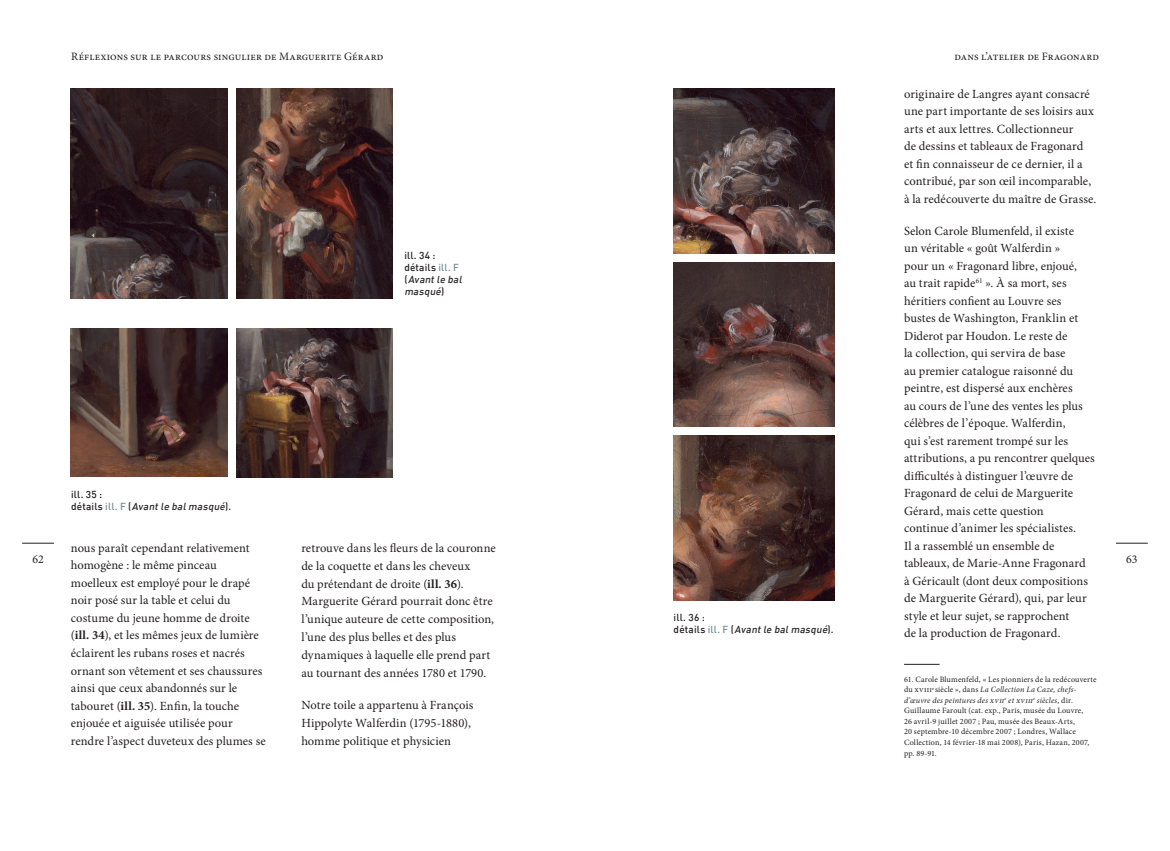
<style>
.page{position:relative;width:1170px;height:851px;background:#fff}
.page>*{position:absolute;margin:0;border:0;box-sizing:border-box;transform-origin:0 0}
._4_TEXTE__métrique__drapeau{font:12.5px/17.5px "Minion Pro";color:#231f20}
.t1{font:11.88px "Minion Pro";color:#231f20}
.t2{font:11.25px "Minion Pro";letter-spacing:.01em;color:#231f20}
._8_Légende-illustration{font:italic 500 10px/12px "DIN";color:#282526}
._8_Légende-illustration-2{font:500 10px "DIN";letter-spacing:.02em;color:#231f20}
._6_Note-bas-de-page{font:8.12px/10.5px "Minion Pro";letter-spacing:.02em;color:#231f20}
.s1{font-style:italic}
.s2{color:#6f8c96}
.s3{font-style:normal}
.s4{font-style:normal;color:#231f20}
.s5{font-style:normal;color:#6f8c96}
.s6{font-weight:700}
</style>
<div class="page">
<hr style="left:22px;top:542px;width:32px;height:1px;background:#231f20">
<hr style="left:1115px;top:542px;width:32px;height:1px;background:#231f20">
<hr style="left:904px;top:664px;width:35px;height:1px;background:#231f20">
<img style="left:71px;top:89px;width:156px;height:210px">
<img style="left:71px;top:328px;width:156px;height:149px">
<img style="left:673px;top:89px;width:161px;height:164px">
<img style="left:236px;top:89px;width:156px;height:210px">
<img style="left:236px;top:328px;width:156px;height:149px">
<img style="left:673px;top:262px;width:161px;height:165px">
<img style="left:673px;top:435px;width:161px;height:165px">
<p class="t2" style="left:71px;top:49px;width:314px">Réflexions sur le parcours singulier de Marguerite Gérard</p>
<p class="t2" style="left:954px;top:49px;width:146px">dans l’atelier de Fragonard</p>
<p class="_4_TEXTE__métrique__drapeau" style="left:904px;top:85px;width:194px">originaire de Langres ayant consacré une part importante de ses loisirs aux arts et aux lettres. Collectionneur<br>de dessins et tableaux de Fragonard<br>et fin connaisseur de ce dernier, il a contribué, par son œil incomparable, à la redécouverte du maître de Grasse.</p>
<p class="_4_TEXTE__métrique__drapeau" style="left:904px;top:222px;width:192px">Selon Carole Blumenfeld, il existe<br>un véritable « goût Walferdin »<br>pour un « Fragonard libre, enjoué,<br>au trait rapide<sup>61</sup> ». À sa mort, ses héritiers confient au Louvre ses bustes de Washington, Franklin et Diderot par Houdon. Le reste de<br>la collection, qui servira de base<br>au premier catalogue raisonné du peintre, est dispersé aux enchères<br>au cours de l’une des ventes les plus célèbres de l’époque. Walferdin,<br>qui s’est rarement trompé sur les attributions, a pu rencontrer quelques difficultés à distinguer l’œuvre de Fragonard de celui de Marguerite Gérard, mais cette question<br>continue d’animer les spécialistes.<br>Il a rassemblé un ensemble de tableaux, de Marie-Anne Fragonard<br>à Géricault (dont deux compositions de Marguerite Gérard), qui, par leur style et leur sujet, se rapprochent<br>de la production de Fragonard.</p>
<p class="_6_Note-bas-de-page" style="left:904px;top:674px;width:194px">61. Carole Blumenfeld, « Les pionniers de la redécouverte du xviii<sup>e</sup> siècle », dans <span class="s1">La Collection La Caze, chefs&shy;d’œuvre des peintures des xvii</span><sup>e</sup> <span class="s1">et xviii</span><sup>e</sup> <span class="s1">siècles</span>, dir.<br>Guillaume Faroult (cat. exp., Paris, musée du Louvre,<br>26 avril-9 juillet 2007 ; Pau, musée des Beaux-Arts,<br>20 septembre-10 décembre 2007 ; Londres, Wallace Collection, 14 février-18 mai 2008), Paris, Hazan, 2007, pp. 89-91.</p>
<p class="_8_Légende-illustration-2" style="left:404px;top:249px;width:33px">ill. 34 :</p>
<p class="_8_Légende-illustration-2" style="left:404px;top:261px;width:56px">détails <span class="s2">ill. F</span></p>
<p class="_8_Légende-illustration" style="left:404px;top:273px;width:61px"><span class="s3">(</span> Avantle bal masqué<span class="s3">)</span></p>
<p class="_8_Légende-illustration-2" style="left:71px;top:487px;width:33px">ill. 35 :</p>
<p class="_8_Légende-illustration" style="left:71px;top:499px;width:161px"><span class="s4">d ét a i ls</span> <span class="s5">i l l . F</span> <span class="s3">(</span> Avantle balmasqué<span class="s3">) .</span></p>
<p class="_4_TEXTE__métrique__drapeau" style="left:71px;top:539px;width:196px">nous paraît cependant relativement homogène : le même pinceau moelleux est employé pour le drapé noir posé sur la table et celui du costume du jeune homme de droite (<span class="s6">ill. 34</span>), et les mêmes jeux de lumière éclairent les rubans roses et nacrés ornant son vêtement et ses chaussures ainsi que ceux abandonnés sur le tabouret (<span class="s6">ill. 35</span>). Enfin, la touche enjouée et aiguisée utilisée pour rendre l’aspect duveteux des plumes se</p>
<p class="_4_TEXTE__métrique__drapeau" style="left:301px;top:539px;width:196px;line-height:17.9px">retrouve dans les fleurs de la couronne de la coquette et dans les cheveux<br>du prétendant de droite (<span class="s6">ill. 36</span>).<br>Marguerite Gérard pourrait donc être l’unique auteure de cette composition, l’une des plus belles et des plus dynamiques à laquelle elle prend part au tournant des années 1780 et 1790.</p>
<p class="t1" style="left:32px;top:551px;width:13px">62</p>
<p class="t1" style="left:1125px;top:551px;width:13px">63</p>
<p class="_8_Légende-illustration-2" style="left:673px;top:611px;width:33px">ill. 36 :</p>
<p class="_8_Légende-illustration" style="left:673px;top:623px;width:161px"><span class="s4">d ét a i ls</span> <span class="s5">i l l . F</span> <span class="s3">(</span> Avantle balmasqué<span class="s3">) .</span></p>
<p class="_4_TEXTE__métrique__drapeau" style="left:301px;top:696px;width:174px;line-height:17.9px">Notre toile a appartenu à François<br>Hippolyte Walferdin (1795-1880), homme politique et physicien</p>
</div>
